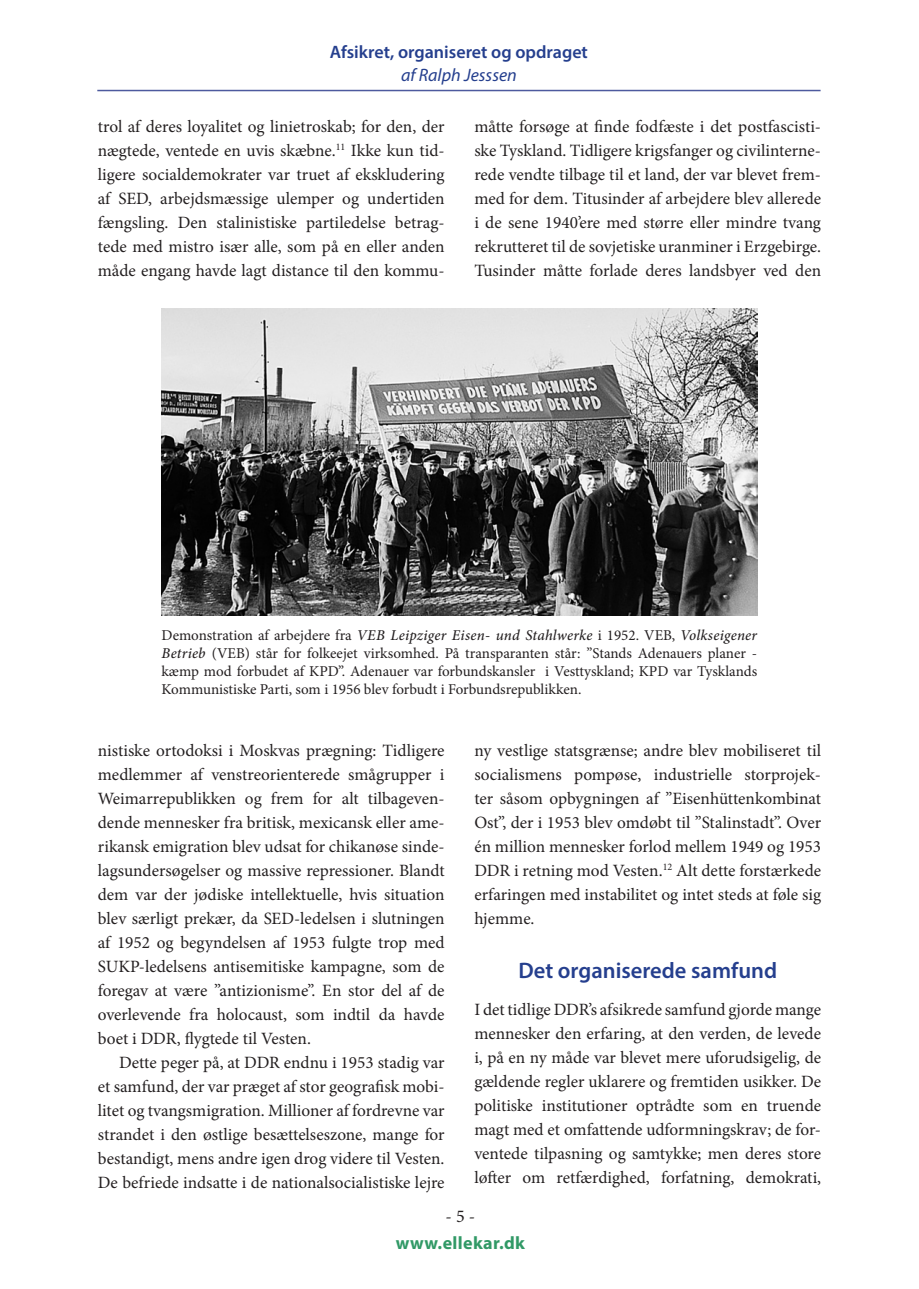
<style>
.page{position:relative;width:919px;height:1289px;background:#fff}
.page>*{position:absolute;margin:0;border:0;box-sizing:border-box;transform-origin:0 0}
.APU_-_overskrift_underafsnit{font:600 22.5px "Myriad Pro";color:#253f8e}
.t1{font:600 18px "Myriad Pro";color:#253f8e}
.t2{font:italic 18px "Myriad Pro";color:#253f8e}
.t3{font:700 18px "Myriad Pro";letter-spacing:.02em;color:#319966}
.t4{font:18px "Minion Pro";color:#231f20}
.APU_-_brødskrift_2{font:17.25px/24px "Minion Pro";color:#231f20;text-align:justify}
.APU_-_brødskrift_1{font:17.25px/24px "Minion Pro";color:#231f20;text-align:justify}
.APU_-_billedtekst_venstre{font:15px/18px "Minion Pro";letter-spacing:-.005em;color:#231f20;text-align:justify}
.s1{font-weight:500;font-style:italic}
</style>
<div class="page">
<hr style="left:97px;top:90px;width:723px;height:1px;background:#4d5a9e">
<img style="left:161px;top:308px;width:596px;height:307px">
<p class="t1" style="left:330px;top:40px;width:259px">Afsikret, organiseret og opdraget</p>
<p class="t2" style="left:401px;top:64px;width:117px">af Ralph Jesssen</p>
<p class="APU_-_brødskrift_2" style="left:98px;top:114px;width:348px">trol af deres loyalitet og linietroskab; for den, der nægtede, ventede en uvis skæbne.<sup>11</sup> Ikke kun tid&shy;ligere socialdemokrater var truet af ekskludering af SED, arbejdsmæssige ulemper og undertiden fængsling. Den stalinistiske partiledelse betrag&shy;tede med mistro især alle, som på en eller anden måde engang havde lagt distance til den kommu-</p>
<p class="APU_-_brødskrift_2" style="left:474px;top:114px;width:348px">måtte forsøge at finde fodfæste i det postfascisti&shy;ske Tyskland. Tidligere krigsfanger og civilinterne&shy;rede vendte tilbage til et land, der var blevet frem&shy;med for dem. Titusinder af arbejdere blev allerede i de sene 1940’ere med større eller mindre tvang rekrutteret til de sovjetiske uranminer i Erzgebirge.<br>Tusinder måtte forlade deres landsbyer ved den</p>
<p class="APU_-_billedtekst_venstre" style="left:161px;top:626px;width:597px">Demonstration af arbejdere fra <span class="s1">VEB Leipziger Eisen- und Stahlwerke</span> i 1952. VEB, <span class="s1">Volkseigener Betrieb</span> (VEB) står for folkeejet virksomhed. På transparanten står: ”Stands Adenauers planer - kæmp mod forbudet af KPD”. Adenauer var forbundskansler i Vesttyskland; KPD var Tysklands Kommunistiske Parti, som i 1956 blev forbudt i Forbundsrepublikken.</p>
<p class="APU_-_brødskrift_2" style="left:98px;top:738px;width:348px">nistiske ortodoksi i Moskvas prægning: Tidligere medlemmer af venstreorienterede smågrupper i Weimarrepublikken og frem for alt tilbageven&shy;dende mennesker fra britisk, mexicansk eller ame&shy;rikansk emigration blev udsat for chikanøse sinde&shy;lagsundersøgelser og massive repressioner. Blandt dem var der jødiske intellektuelle, hvis situation blev særligt prekær, da SED-ledelsen i slutningen af 1952 og begyndelsen af 1953 fulgte trop med SUKP-ledelsens antisemitiske kampagne, som de foregav at være ”antizionisme”. En stor del af de overlevende fra holocaust, som indtil da havde boet i DDR, flygtede til Vesten.</p>
<p class="APU_-_brødskrift_2" style="left:98px;top:1050px;width:348px;text-indent:21px">Dette peger på, at DDR endnu i 1953 stadig var et samfund, der var præget af stor geografisk mobi&shy;litet og tvangsmigration. Millioner af fordrevne var strandet i den østlige besættelseszone, mange for bestandigt, mens andre igen drog videre til Vesten.<br>De befriede indsatte i de nationalsocialistiske lejre</p>
<p class="APU_-_brødskrift_2" style="left:474px;top:738px;width:348px">ny vestlige statsgrænse; andre blev mobiliseret til socialismens pompøse, industrielle storprojek&shy;ter såsom opbygningen af ”Eisenhüttenkombinat Ost”, der i 1953 blev omdøbt til ”Stalinstadt”. Over én million mennesker forlod mellem 1949 og 1953<br>DDR i retning mod Vesten.<sup>12</sup> Alt dette forstærkede erfaringen med instabilitet og intet steds at føle sig hjemme.</p>
<p class="APU_-_overskrift_underafsnit" style="left:518px;top:955px;width:260px">Det organiserede samfund</p>
<p class="APU_-_brødskrift_1" style="left:474px;top:997px;width:348px">I det tidlige DDR’s afsikrede samfund gjorde mange mennesker den erfaring, at den verden, de levede i, på en ny måde var blevet mere uforudsigelig, de gældende regler uklarere og fremtiden usikker. De politiske institutioner optrådte som en truende magt med et omfattende udformningskrav; de for&shy;ventede tilpasning og samtykke; men deres store løfter om retfærdighed, forfatning, demokrati,</p>
<p class="t4" style="left:445px;top:1203px;width:31px">- 5 -</p>
<p class="t3" style="left:395px;top:1231px;width:131px">www.ellekar.dk</p>
</div>
